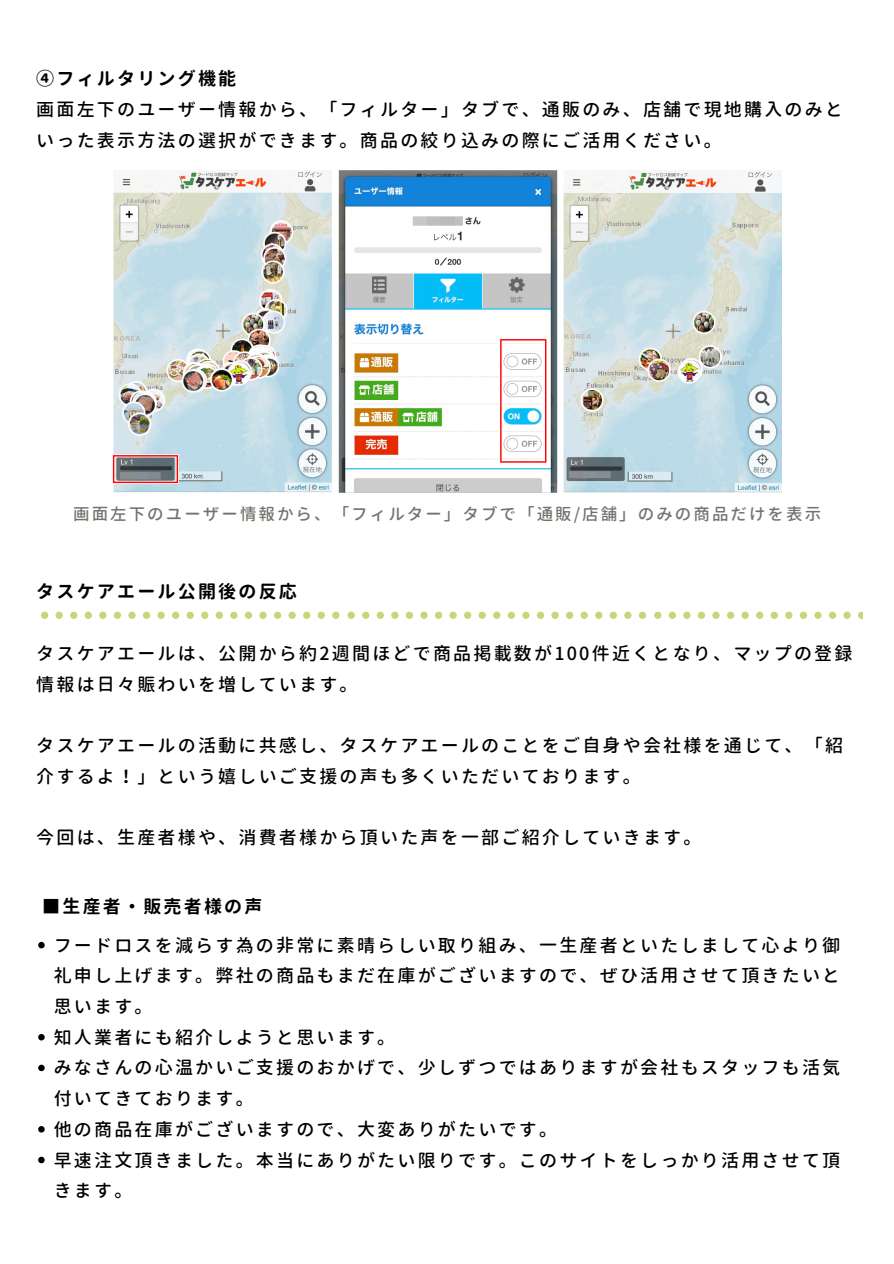
<style>
.page{position:relative;width:894px;height:1264px;background:#fff}
.page>*{position:absolute;margin:0;border:0;box-sizing:border-box;transform-origin:0 0}
.t1{font:500 18px/30.8px "Gen Jyuu Gothic";letter-spacing:.12em;color:#000}
.t2{font:700 18px "Gen Jyuu Gothic";letter-spacing:.12em;color:#000}
.t3{font:500 16.5px "Gen Jyuu Gothic";letter-spacing:.12em;color:#75736d}
</style>
<div class="page">
<img style="left:112px;top:170px;width:669px;height:322px">
<svg style="left:41px;top:611px;width:298px;height:8px"></svg>
<svg style="left:347px;top:611px;width:299px;height:8px"></svg>
<svg style="left:654px;top:611px;width:208px;height:8px"></svg>
<svg style="left:38px;top:941px;width:7px;height:7px"></svg>
<svg style="left:38px;top:1034px;width:7px;height:6px"></svg>
<svg style="left:38px;top:1064px;width:7px;height:7px"></svg>
<svg style="left:38px;top:1126px;width:7px;height:6px"></svg>
<svg style="left:38px;top:1156px;width:7px;height:7px"></svg>
<p class="t2" style="left:36px;top:66px;width:201px">④フィルタリング機能</p>
<p class="t1" style="left:36px;top:94px;width:808px">画面左下のユーザー情報から、「フィルター」タブで、通販のみ、店舗で現地購入のみといった表示方法の選択ができます。商品の絞り込みの際にご活用ください。</p>
<p class="t3" style="left:73px;top:502px;width:749px">画面左下のユーザー情報から、「フィルター」タブで「通販/店舗」のみの商品だけを表示</p>
<p class="t2" style="left:36px;top:578px;width:262px">タスケアエール公開後の反応</p>
<p class="t1" style="left:36px;top:637px;width:817px">タスケアエールは、公開から約2週間ほどで商品掲載数が100件近くとなり、マップの登録情報は日々賑わいを増しています。</p>
<p class="t1" style="left:36px;top:730px;width:808px">タスケアエールの活動に共感し、タスケアエールのことをご自身や会社様を通じて、「紹介するよ！」という嬉しいご支援の声も多くいただいております。</p>
<p class="t1" style="left:36px;top:822px;width:666px">今回は、生産者様や、消費者様から頂いた声を一部ご紹介していきます。</p>
<p class="t2" style="left:42px;top:893px;width:222px">■生産者・販売者様の声</p>
<p class="t1" style="left:54px;top:929px;width:787px">フードロスを減らす為の非常に素晴らしい取り組み、一生産者といたしまして心より御礼申し上げます。弊社の商品もまだ在庫がございますので、ぜひ活用させて頂きたいと思います。<br>知人業者にも紹介しようと思います。<br>みなさんの心温かいご支援のおかげで、少しずつではありますが会社もスタッフも活気付いてきております。<br>他の商品在庫がございますので、大変ありがたいです。<br>早速注文頂きました。本当にありがたい限りです。このサイトをしっかり活用させて頂きます。</p>
</div>
